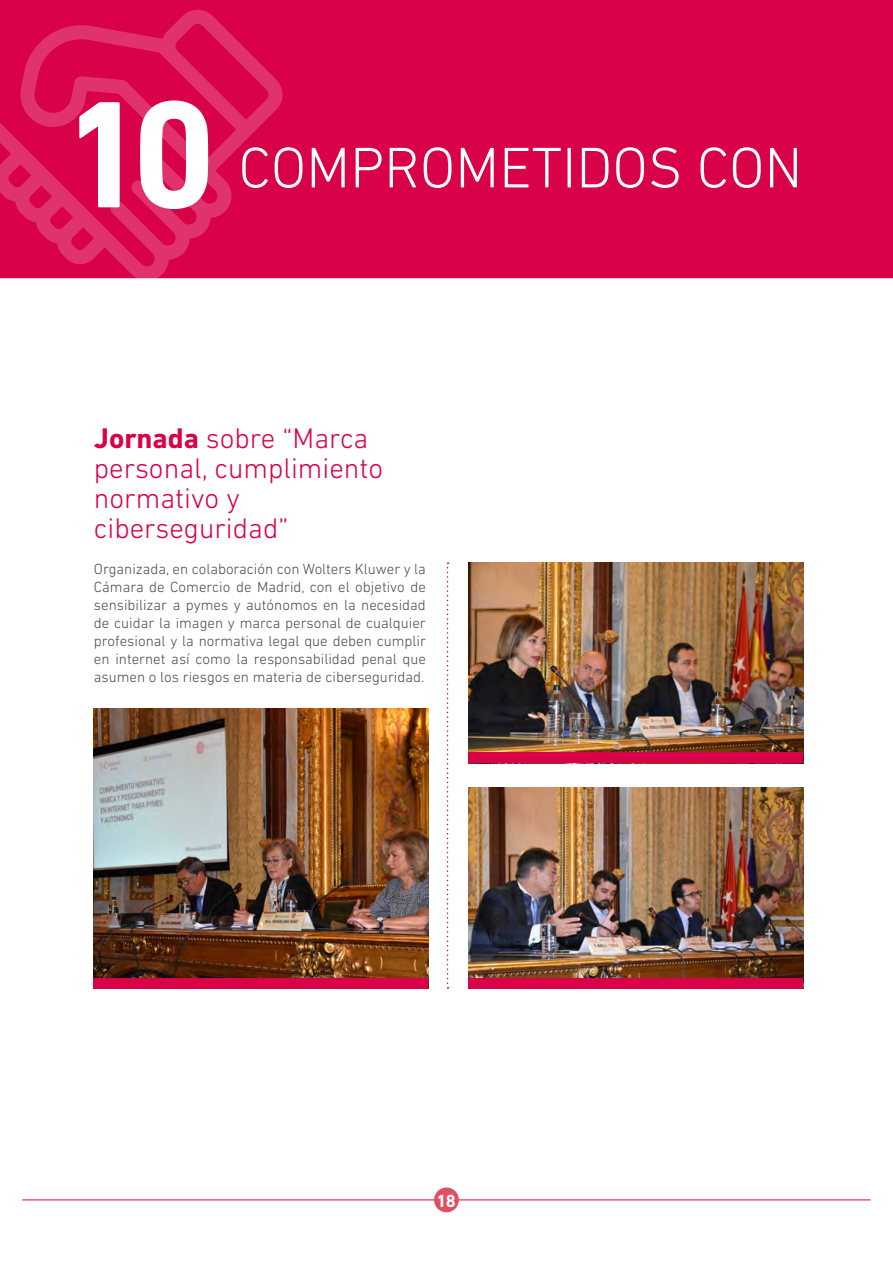
<style>
.page{position:relative;width:893px;height:1263px;background:#fff}
.page>*{position:absolute;margin:0;border:0;box-sizing:border-box;transform-origin:0 0}
.t1{font:700 154.65px "DIN Next LT Pro";color:#fff}
.t2{font:300 58.2px "DIN Next LT Pro";color:#fff}
.t3{font:300 28.95px/30px "DIN Next LT Pro";color:#d90148}
.t4{font:700 17.85px "DIN Next LT Pro";color:#fff}
.t5{font:300 15px/18px "DIN Next LT Pro";color:#4a4a49;text-align:justify}
.s1{font-weight:700}
</style>
<div class="page">
<div style="left:0;top:0;width:893px;height:278px;background:#d90148"></div>
<svg style="left:0;top:10px;width:283px;height:269px;background:#db0f52"></svg>
<img style="left:94px;top:708px;width:334px;height:270px">
<svg style="left:447px;top:562px;width:2px;height:426px"></svg>
<img style="left:469px;top:562px;width:334px;height:191px">
<img style="left:469px;top:788px;width:334px;height:190px">
<div style="left:94px;top:978px;width:334px;height:10px;background:#d90148"></div>
<div style="left:469px;top:753px;width:334px;height:10px;background:#d90148"></div>
<div style="left:469px;top:978px;width:334px;height:10px;background:#d90148"></div>
<hr style="left:22px;top:1200px;width:849px;height:1px;background:#d90148">
<div style="left:436px;top:1190px;width:21px;height:20px;background:#e14f64;border-radius:50%"></div>
<div style="left:434px;top:1187px;width:25px;height:25px;border:4px solid #e14f64;border-radius:50%"></div>
<h1 class="t1" style="left:61px;top:64px;width:158px">10</h1>
<h2 class="t2" style="left:238px;top:134px;width:565px">COMPROMETIDOS CON</h2>
<h3 class="t3" style="left:94px;top:422px;width:291px"><span class="s1">Jornada</span> sobre “Marca personal, cumplimiento normativo y ciberseguridad”</h3>
<p class="t5" style="left:94px;top:559px;width:333px">Organizada, en colaboración con Wolters Kluwer y la Cámara de Comercio de Madrid, con el objetivo de sensibilizar a pymes y autónomos en la necesidad de cuidar la imagen y marca personal de cualquier profesional y la normativa legal que deben cumplir en internet así como la responsabilidad penal que asumen o los riesgos en materia de ciberseguridad.</p>
<p class="t4" style="left:436px;top:1190px;width:21px">18</p>
</div>
